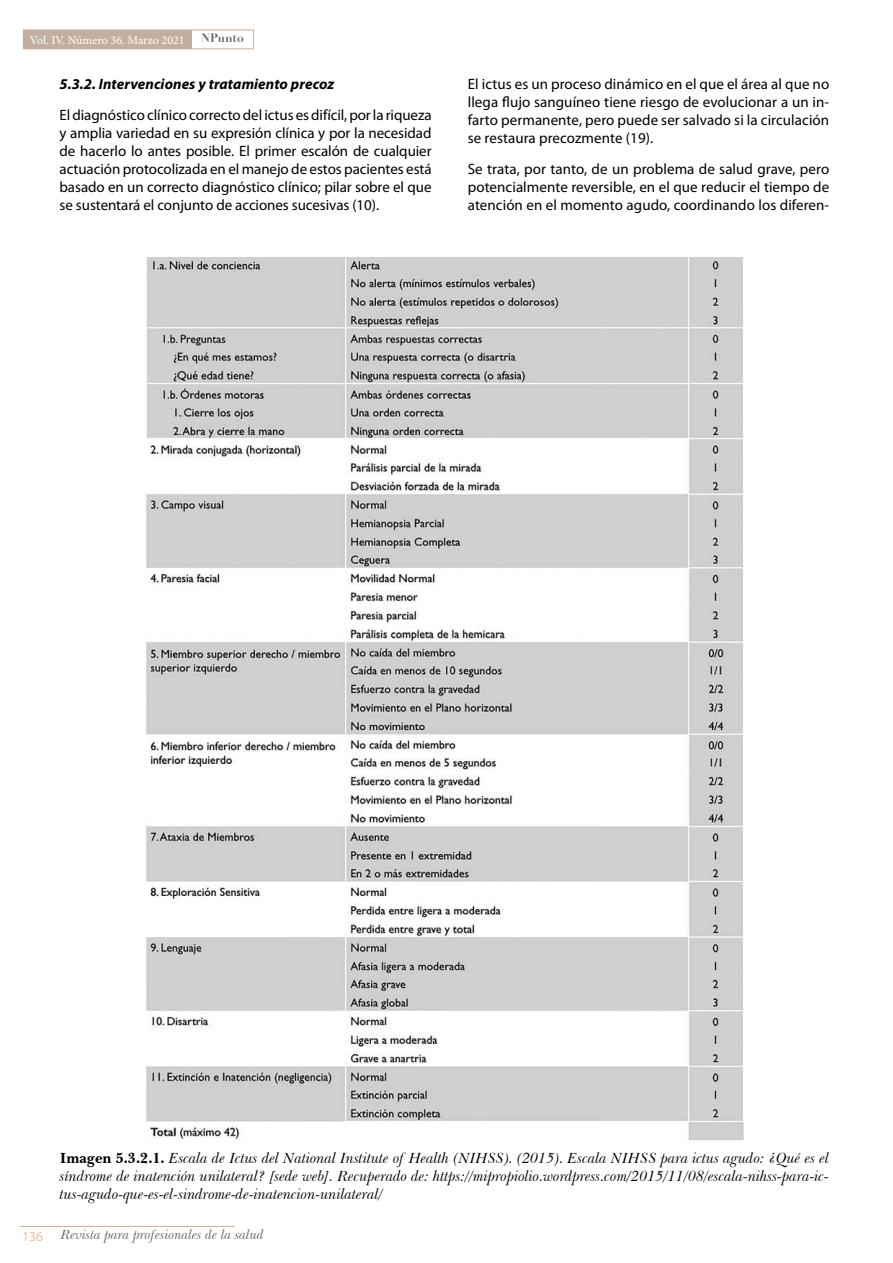
<style>
.page{position:relative;width:893px;height:1263px;background:#fff}
.page>*{position:absolute;margin:0;border:0;box-sizing:border-box;transform-origin:0 0}
.t1{font:15px/18px "Myriad Pro";letter-spacing:.005em;color:#000;text-align:justify}
.t2{font:italic 15px/18px "Baskerville BT";letter-spacing:-.005em;color:#000;text-align:justify}
.t3{font:italic 700 15px "Myriad Pro";letter-spacing:.005em;color:#000}
.t4{font:italic 13.5px "Baskerville BT";color:#646363}
.t5{font:13.5px "Myriad Pro";color:#f6bc96}
.t6{font:12px "Minion Pro";color:#fff}
.t7{font:700 12px "Didot LH";color:#646363}
.s1{font-weight:700;font-style:normal}
</style>
<div class="page">
<div style="left:23px;top:30px;width:231px;height:19px;border:1px solid #c2afa0"></div>
<div style="left:23px;top:30px;width:169px;height:19px;background:#c2afa0"></div>
<hr style="left:20px;top:1226px;width:215px;height:1px;background:#c2afa0">
<img style="left:146px;top:257px;width:598px;height:884px">
<p class="t6" style="left:30px;top:32px;width:156px">Vol. IV. Número 36. Marzo 2021</p>
<p class="t7" style="left:201px;top:31px;width:44px">NPunto</p>
<p class="t3" style="left:60px;top:76px;width:276px">5.3.2. Intervenciones y tratamiento precoz</p>
<p class="t1" style="left:60px;top:105px;width:374px">El diagnóstico clínico correcto del ictus es difícil, por la riqueza y amplia variedad en su expresión clínica y por la necesidad de hacerlo lo antes posible. El primer escalón de cualquier actuación protocolizada en el manejo de estos pacientes está basado en un correcto diagnóstico clínico; pilar sobre el que se sustentará el conjunto de acciones sucesivas (10).</p>
<p class="t1" style="left:468px;top:75px;width:363px">El ictus es un proceso dinámico en el que el área al que no llega flujo sanguíneo tiene riesgo de evolucionar a un in&shy;farto permanente, pero puede ser salvado si la circulación se restaura precozmente (19).</p>
<p class="t1" style="left:468px;top:159px;width:363px">Se trata, por tanto, de un problema de salud grave, pero potencialmente reversible, en el que reducir el tiempo de atención en el momento agudo, coordinando los diferen-</p>
<p class="t2" style="left:60px;top:1149px;width:771px"><span class="s1">Imagen 5.3.2.1.</span> Escala de Ictus del National Institute of Health (NIHSS). (2015). Escala NIHSS para ictus agudo: ¿Qué es el síndrome de inatención unilateral? [sede web]. Recuperado de: https://mipropiolio.wordpress.com/2015/11/08/escala-nihss-para-ic&shy;tus-agudo-que-es-el-sindrome-de-inatencion-unilateral/</p>
<p class="t5" style="left:22px;top:1228px;width:22px">136</p>
<p class="t4" style="left:61px;top:1227px;width:205px">Revista para profesionales de la salud</p>
</div>
